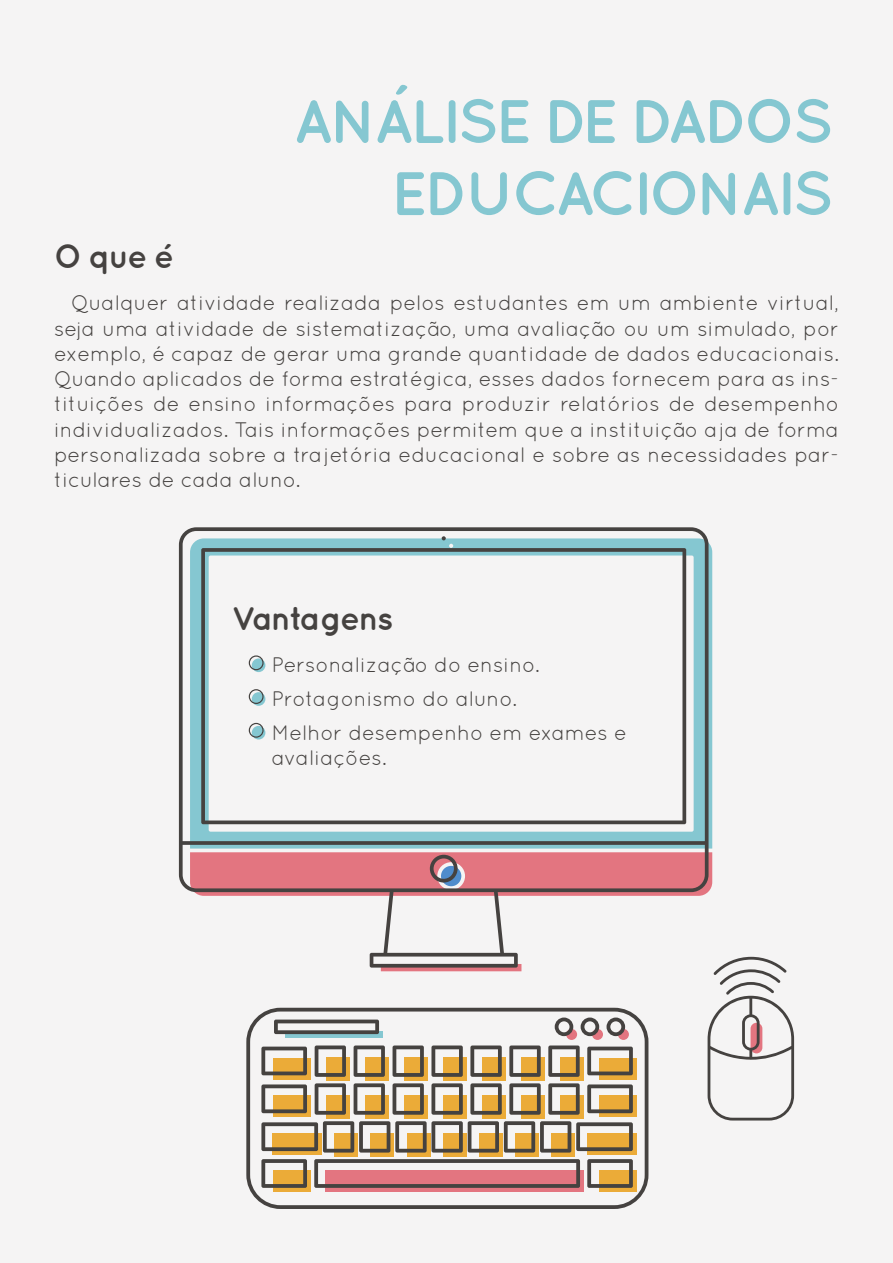
<style>
.page{position:relative;width:893px;height:1263px;background:#f5f4f4}
.page>*{position:absolute;margin:0;border:0;box-sizing:border-box;transform-origin:0 0}
.t1{font:700 61.2px/72.2px "Quicksand";letter-spacing:-.05em;color:#85c7d1;text-align:right}
.t2{font:700 33px "Quicksand";letter-spacing:-.05em;color:#454240}
.t3{font:21px/25.2px "Quicksand";color:#454240;text-align:justify}
</style>
<div class="page">
<svg style="left:381px;top:967px;width:140px;height:4px"></svg>
<svg style="left:179px;top:527px;width:529px;height:440px"></svg>
<svg style="left:246px;top:1008px;width:402px;height:201px"></svg>
<svg style="left:252px;top:658px;width:13px;height:14px"></svg>
<svg style="left:249px;top:655px;width:15px;height:15px"></svg>
<svg style="left:252px;top:692px;width:13px;height:14px"></svg>
<svg style="left:249px;top:689px;width:15px;height:15px"></svg>
<div style="left:252px;top:726px;width:13px;height:13px;background:#85c7d1;border-radius:50%"></div>
<svg style="left:249px;top:723px;width:15px;height:15px"></svg>
<svg style="left:708px;top:957px;width:86px;height:163px"></svg>
<h1 class="t1" style="left:293px;top:84px;width:542px">ANÁLISE DE DADOS<br>EDUCACIONAIS</h1>
<h2 class="t2" style="left:54px;top:237px;width:122px">O que é</h2>
<p class="t3" style="left:54px;top:290px;width:786px;text-indent:17px">Qualquer atividade realizada pelos estudantes em um ambiente virtual, seja uma atividade de sistematização, uma avaliação ou um simulado, por exemplo, é capaz de gerar uma grande quantidade de dados educacionais.<br>Quando aplicados de forma estratégica, esses dados fornecem para as ins&shy;tituições de ensino informações para produzir relatórios de desempenho individualizados. Tais informações permitem que a instituição aja de forma personalizada sobre a trajetória educacional e sobre as necessidades par&shy;ticulares de cada aluno.</p>
<h2 class="t2" style="left:232px;top:598px;width:163px">Vantagens</h2>
<p class="t3" style="left:272px;top:648px;width:357px;line-height:33.8px;text-align:left">Personalização do ensino.<br>Protagonismo do aluno.<br>Melhor desempenho em exames e</p>
<p class="t3" style="left:272px;top:744px;width:117px">avaliações.</p>
</div>
